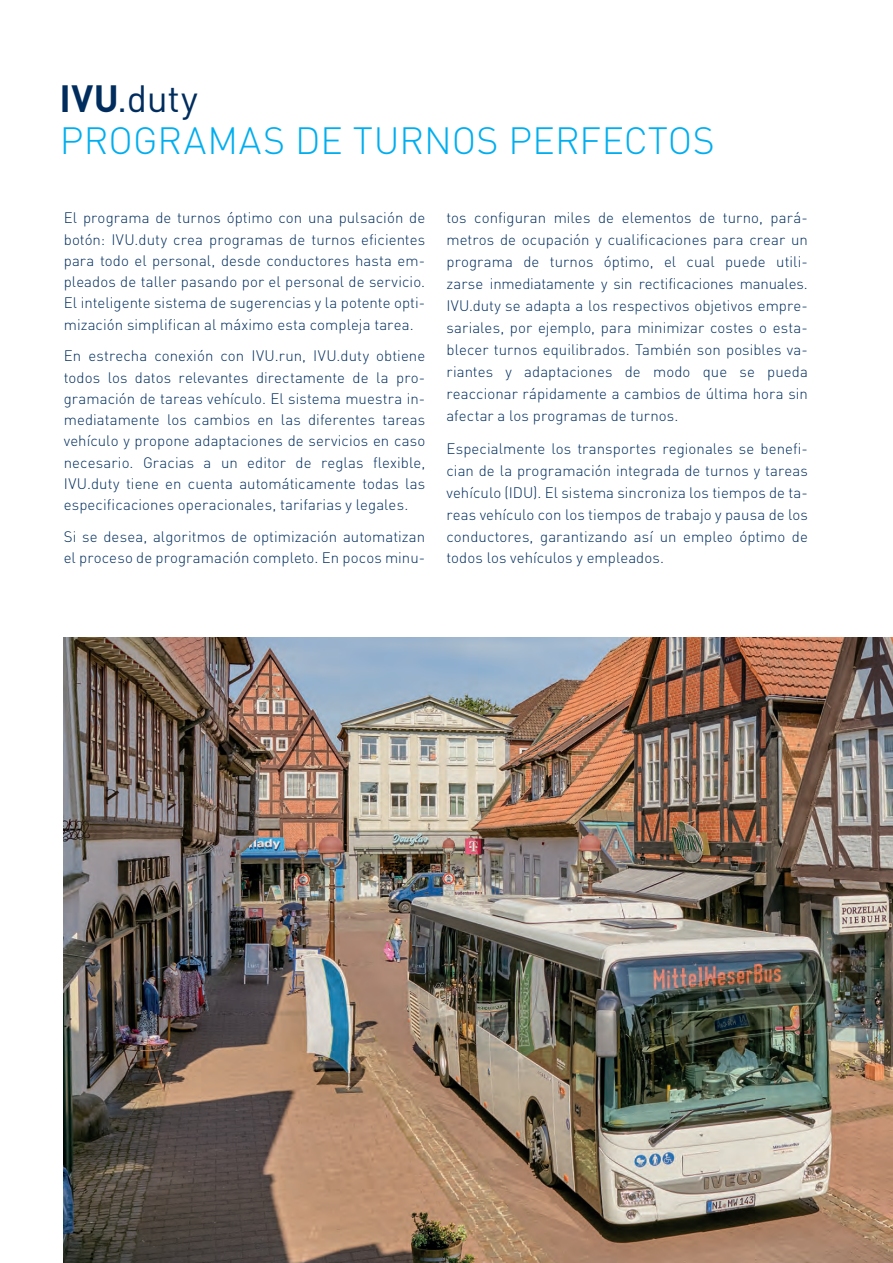
<style>
.page{position:relative;width:893px;height:1263px;background:#fff}
.page>*{position:absolute;margin:0;border:0;box-sizing:border-box;transform-origin:0 0}
.Überschrift_2__dünn{font:300 37.5px "DINOT";letter-spacing:.005em;color:#00aeef}
.Überschrift_1__fett{font:37.5px "DIN Pro";color:#002d5e}
.Fließtext{font:300 15px/21.3px "DINOT";letter-spacing:.005em;color:#002d5e;text-align:justify}
.s1{font-family:"DINOT";font-weight:700}
</style>
<div class="page">
<img style="left:64px;top:638px;width:829px;height:625px">
<p class="Überschrift_1__fett" style="left:60px;top:69px;width:140px"><span class="s1">IVU</span>.duty</p>
<p class="Überschrift_2__dünn" style="left:60px;top:118px;width:657px">PROGRAMAS DE TURNOS PERFECTOS</p>
<p class="Fließtext" style="left:64px;top:207px;width:363px">El programa de turnos óptimo con una pulsación de botón: IVU.duty crea programas de turnos eficientes para todo el personal, desde conductores hasta em&shy;pleados de taller pasando por el personal de servicio.<br>El inteligente sistema de sugerencias y la potente opti&shy;mización simplifican al máximo esta compleja tarea.</p>
<p class="Fließtext" style="left:64px;top:345px;width:363px">En estrecha conexión con IVU.run, IVU.duty obtiene todos los datos relevantes directamente de la pro&shy;gramación de tareas vehículo. El sistema muestra in&shy;mediatamente los cambios en las diferentes tareas vehículo y propone adaptaciones de servicios en caso necesario. Gracias a un editor de reglas flexible, IVU.duty tiene en cuenta automáticamente todas las especificaciones operacionales, tarifarias y legales.</p>
<p class="Fließtext" style="left:64px;top:526px;width:363px">Si se desea, algoritmos de optimización automatizan el proceso de programación completo. En pocos minu-</p>
<p class="Fließtext" style="left:446px;top:207px;width:363px;line-height:22px">tos configuran miles de elementos de turno, pará&shy;metros de ocupación y cualificaciones para crear un programa de turnos óptimo, el cual puede utili&shy;zarse inmediatamente y sin rectificaciones manuales.<br>IVU.duty se adapta a los respectivos objetivos empre&shy;sariales, por ejemplo, para minimizar costes o esta&shy;blecer turnos equilibrados. También son posibles va&shy;riantes y adaptaciones de modo que se pueda reaccionar rápidamente a cambios de última hora sin afectar a los programas de turnos.</p>
<p class="Fließtext" style="left:446px;top:437px;width:363px;line-height:21.9px">Especialmente los transportes regionales se benefi&shy;cian de la programación integrada de turnos y tareas vehículo (IDU). El sistema sincroniza los tiempos de ta&shy;reas vehículo con los tiempos de trabajo y pausa de los conductores, garantizando así un empleo óptimo de todos los vehículos y empleados.</p>
</div>
